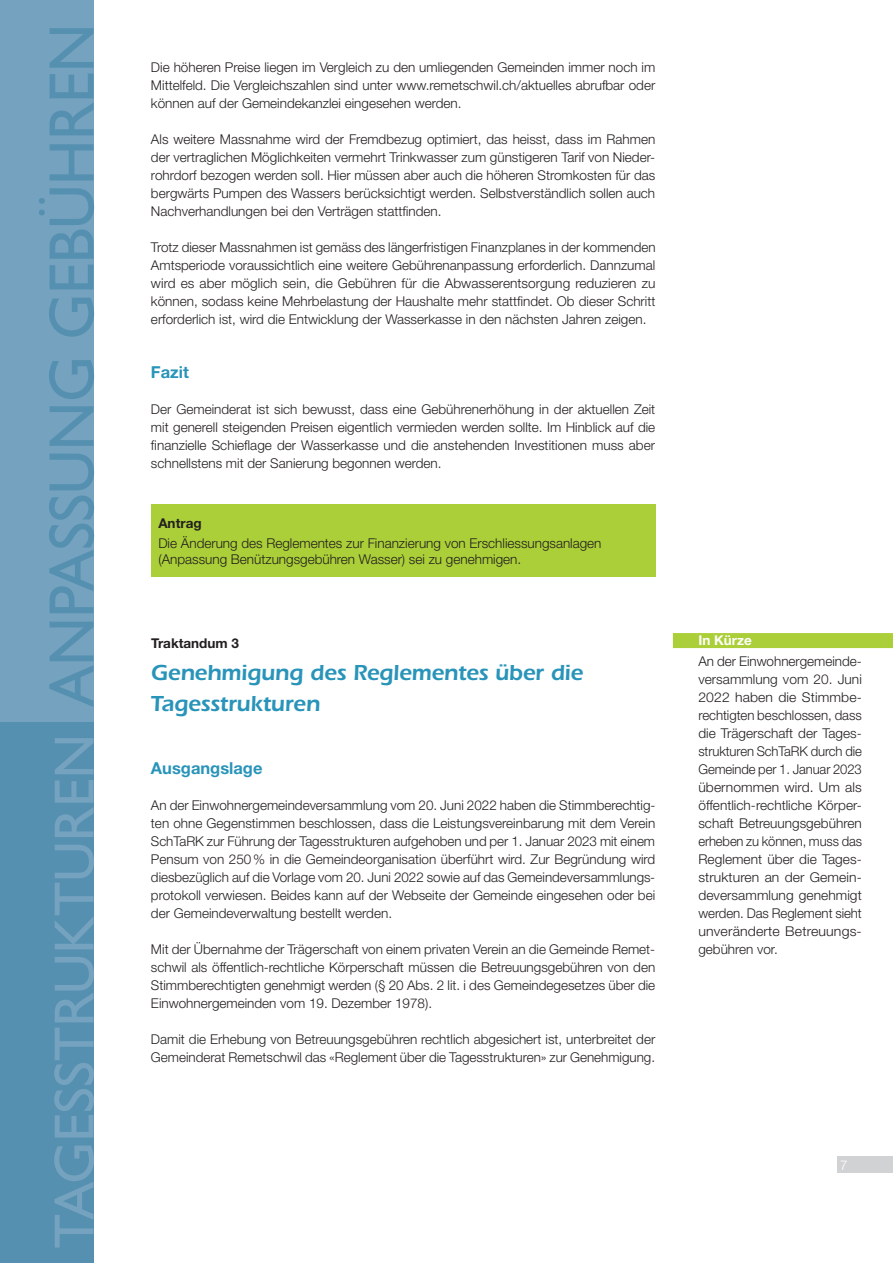
<style>
.page{position:relative;width:893px;height:1263px;background:#fff}
.page>*{position:absolute;margin:0;border:0;box-sizing:border-box;transform-origin:0 0}
.t1{font:64.5px "Gill Sans";letter-spacing:-.01em;color:#5690b0}
.t2{font:57px "Gill Sans";letter-spacing:-.005em;color:#74a2bf}
.t3{font:600 22.5px/31.5px "Itc Eras";letter-spacing:-.01em;color:#2994b9}
.t4{font:700 16.5px "Helvetica Neue";color:#2994b9}
.t5{font:300 13.5px/18px "Helvetica Neue";color:#231f20;text-align:justify}
.t6{font:700 13.5px "Helvetica Neue";color:#231f20}
.t7{font:700 13.5px "Helvetica Neue";color:#fff}
.t8{font:300 13.5px "Helvetica Neue";color:#fff}
</style>
<div class="page">
<div style="left:0;top:0;width:94px;height:723px;background:#74a2bf"></div>
<div style="left:0;top:723px;width:94px;height:540px;background:#5690b0"></div>
<div style="left:151px;top:505px;width:504px;height:72px;background:#abcf38"></div>
<div style="left:673px;top:633px;width:220px;height:15px;background:#abcf38"></div>
<div style="left:837px;top:1156px;width:56px;height:17px;background:#d1d2d4"></div>
<h1 class="t1" style="left:35px;top:707px;width:685px;rotate:-90deg">ANPASSUNG GEBÜHREN</h1>
<h2 class="t2" style="left:42px;top:1248px;width:516px;rotate:-90deg">TAGESSTRUKTUREN</h2>
<p class="t5" style="left:151px;top:58px;width:506px">Die höheren Preise liegen im Vergleich zu den umliegenden Gemeinden immer noch im Mittelfeld. Die Vergleichszahlen sind unter www.remetschwil.ch/aktuelles abrufbar oder können auf der Gemeindekanzlei eingesehen werden.</p>
<p class="t5" style="left:151px;top:130px;width:506px">Als weitere Massnahme wird der Fremdbezug optimiert, das heisst, dass im Rahmen der vertraglichen Möglichkeiten vermehrt Trinkwasser zum günstigeren Tarif von Nieder&shy;rohrdorf bezogen werden soll. Hier müssen aber auch die höheren Stromkosten für das bergwärts Pumpen des Wassers berücksichtigt werden. Selbstverständlich sollen auch Nachverhandlungen bei den Verträgen stattfinden.</p>
<p class="t5" style="left:151px;top:238px;width:506px">Trotz dieser Massnahmen ist gemäss des längerfristigen Finanzplanes in der kommenden Amtsperiode voraussichtlich eine weitere Gebührenanpassung erforderlich. Dannzumal wird es aber möglich sein, die Gebühren für die Abwasserentsorgung reduzieren zu können, sodass keine Mehrbelastung der Haushalte mehr stattfindet. Ob dieser Schritt erforderlich ist, wird die Entwicklung der Wasserkasse in den nächsten Jahren zeigen.</p>
<p class="t4" style="left:151px;top:362px;width:39px">Fazit</p>
<p class="t5" style="left:151px;top:400px;width:506px">Der Gemeinderat ist sich bewusst, dass eine Gebührenerhöhung in der aktuellen Zeit mit generell steigenden Preisen eigentlich vermieden werden sollte. Im Hinblick auf die finanzielle Schieflage der Wasserkasse und die anstehenden Investitionen muss aber schnellstens mit der Sanierung begonnen werden.</p>
<p class="t6" style="left:158px;top:514px;width:45px">Antrag</p>
<p class="t5" style="left:158px;top:535px;width:445px;line-height:16.2px">Die Änderung des Reglementes zur Finanzierung von Erschliessungsanlagen (Anpassung Benützungsgebühren Wasser) sei zu genehmigen.</p>
<p class="t6" style="left:151px;top:635px;width:90px">Traktandum 3</p>
<h3 class="t3" style="left:151px;top:656px;width:433px">Genehmigung des Reglementes über die<br>Tagesstrukturen</h3>
<p class="t4" style="left:151px;top:758px;width:113px">Ausgangslage</p>
<p class="t5" style="left:151px;top:796px;width:506px">An der Einwohnergemeindeversammlung vom 20. Juni 2022 haben die Stimmberechtig&shy;ten ohne Gegenstimmen beschlossen, dass die Leistungsvereinbarung mit dem Verein SchTaRK zur Führung der Tagesstrukturen aufgehoben und per 1. Januar 2023 mit einem Pensum von 250% in die Gemeindeorganisation überführt wird. Zur Begründung wird diesbezüglich auf die Vorlage vom 20. Juni 2022 sowie auf das Gemeindeversammlungs&shy;protokoll verwiesen. Beides kann auf der Webseite der Gemeinde eingesehen oder bei der Gemeindeverwaltung bestellt werden.</p>
<p class="t5" style="left:151px;top:940px;width:506px">Mit der Übernahme der Trägerschaft von einem privaten Verein an die Gemeinde Remet&shy;schwil als öffentlich-rechtliche Körperschaft müssen die Betreuungsgebühren von den Stimmberechtigten genehmigt werden (§ 20 Abs. 2 lit. i des Gemeindegesetzes über die Einwohnergemeinden vom 19. Dezember 1978).</p>
<p class="t5" style="left:151px;top:1030px;width:506px">Damit die Erhebung von Betreuungsgebühren rechtlich abgesichert ist, unterbreitet der<br>Gemeinderat Remetschwil das «Reglement über die Tagesstrukturen» zur Genehmigung.</p>
<p class="t7" style="left:698px;top:632px;width:55px">In Kürze</p>
<p class="t5" style="left:698px;top:652px;width:165px">An der Einwohnergemeinde&shy;versammlung vom 20. Juni 2022 haben die Stimmbe&shy;rechtigten beschlossen, dass die Trägerschaft der Tages&shy;strukturen SchTaRK durch die Gemeinde per 1. Januar 2023 übernommen wird. Um als öffentlich-rechtliche Körper&shy;schaft Betreuungsgebühren erheben zu können, muss das Reglement über die Tages&shy;strukturen an der Gemein&shy;deversammlung genehmigt werden. Das Reglement sieht unveränderte Betreuungs&shy;gebühren vor.</p>
<p class="t8" style="left:840px;top:1157px;width:9px">7</p>
</div>
